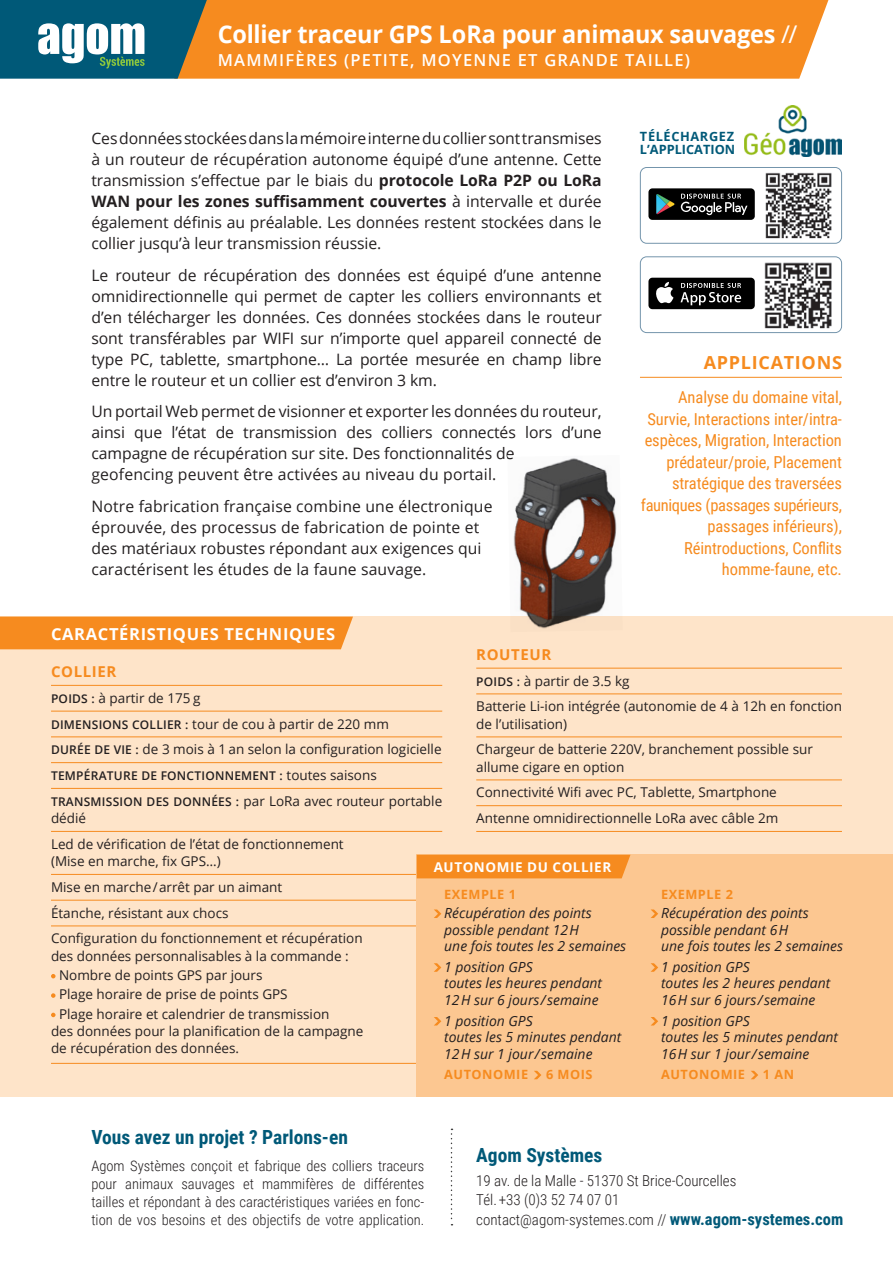
<style>
.page{position:relative;width:893px;height:1263px;background:#fff}
.page>*{position:absolute;margin:0;border:0;box-sizing:border-box;transform-origin:0 0}
.t1{font:700 24.45px "Open Sans";letter-spacing:-.01em;color:#fff;scale:.96 1}
.t2{font:700 19.5px "Roboto Condensed";color:#005978}
.t3{font:700 18px "Open Sans";letter-spacing:.04em;color:#f68b1f}
.t4{font:16.5px/21.5px "Roboto Condensed";letter-spacing:-.005em;color:#f68b1f;text-align:right}
.t5{font:600 16.5px "Open Sans";letter-spacing:.075em;color:#fff}
.t6{font:700 16.5px "Open Sans";letter-spacing:.04em;color:#fff}
.t7{font:15.75px/21px "Open Sans";letter-spacing:-.005em;color:#231f20}
.t8{font:300 15px/19.5px "Roboto Condensed";color:#231f20}
.t9{font:700 15px "Open Sans";letter-spacing:.04em;color:#f68b1f}
.t10{font:300 14.55px/18px "Roboto Condensed";color:#231f20;text-align:justify}
.t11{font:italic 13.95px/16.5px "Open Sans";color:#231f20}
.t12{font:13.5px/17.2px "Open Sans";color:#231f20}
.t13{font:700 13.5px "Open Sans";letter-spacing:.04em;color:#fff}
.t14{font:700 12.75px "Open Sans";letter-spacing:.04em;color:#f68b1f}
.t15{font:700 12.75px/13.5px "Open Sans";letter-spacing:.025em;color:#005978}
.t16{font:600 12px "Open Sans";letter-spacing:.02em;color:#231f20}
.s1{font-weight:400}
.s2{font-weight:700}
.s3{font-weight:600;font-size:12px}
.s4{font-weight:400;font-size:13.5px}
.s5{font-weight:700;font-size:16.5px;color:#005978}
</style>
<div class="page">
<div style="left:207px;top:0;width:621px;height:79px;background:#f68b1f"></div>
<svg style="left:0;top:0;width:207px;height:79px"></svg>
<div style="left:0;top:617px;width:893px;height:480px;background:#fee4c9"></div>
<hr style="left:51px;top:685px;width:391px;height:1px;background:#f68b1f">
<hr style="left:51px;top:711px;width:391px;height:1px;background:#f68b1f">
<hr style="left:51px;top:736px;width:391px;height:1px;background:#f68b1f">
<hr style="left:51px;top:762px;width:391px;height:1px;background:#f68b1f">
<hr style="left:51px;top:788px;width:391px;height:1px;background:#f68b1f">
<hr style="left:51px;top:831px;width:391px;height:1px;background:#f68b1f">
<hr style="left:51px;top:874px;width:391px;height:1px;background:#f68b1f">
<hr style="left:51px;top:900px;width:391px;height:1px;background:#f68b1f">
<hr style="left:51px;top:925px;width:391px;height:1px;background:#f68b1f">
<hr style="left:51px;top:1063px;width:391px;height:1px;background:#f68b1f">
<svg style="left:51px;top:974px;width:5px;height:4px"></svg>
<svg style="left:51px;top:993px;width:5px;height:5px"></svg>
<svg style="left:51px;top:1013px;width:5px;height:4px"></svg>
<hr style="left:476px;top:668px;width:366px;height:1px;background:#f68b1f">
<hr style="left:476px;top:693px;width:366px;height:1px;background:#f68b1f">
<hr style="left:476px;top:736px;width:366px;height:1px;background:#f68b1f">
<hr style="left:476px;top:779px;width:366px;height:1px;background:#f68b1f">
<hr style="left:476px;top:805px;width:366px;height:1px;background:#f68b1f">
<hr style="left:476px;top:831px;width:366px;height:1px;background:#f68b1f">
<hr style="left:640px;top:377px;width:202px;height:1px;background:#f68b1f">
<div style="left:0;top:617px;width:353px;height:32px;background:#f68b1f"></div>
<svg style="left:451px;top:1128px;width:1px;height:97px"></svg>
<div style="left:640px;top:167px;width:202px;height:77px;border:1px solid #7495ac;border-radius:6px"></div>
<div style="left:640px;top:256px;width:202px;height:77px;border:1px solid #7495ac;border-radius:6px"></div>
<img style="left:765px;top:172px;width:67px;height:67px">
<img style="left:764px;top:262px;width:68px;height:67px">
<div style="left:648px;top:278px;width:107px;height:31px;background:#000;border-radius:4px"></div>
<svg style="left:656px;top:282px;width:17px;height:21px"></svg>
<svg style="left:681px;top:283px;width:60px;height:22px"></svg>
<div style="left:648px;top:188px;width:107px;height:32px;background:#000;border-radius:4px"></div>
<svg style="left:656px;top:194px;width:19px;height:21px"></svg>
<svg style="left:681px;top:194px;width:66px;height:21px"></svg>
<img style="left:744px;top:106px;width:98px;height:51px">
<div style="left:417px;top:855px;width:476px;height:242px;background:#fcc791"></div>
<div style="left:417px;top:855px;width:213px;height:23px;background:#f68b1f"></div>
<svg style="left:434px;top:909px;width:7px;height:9px"></svg>
<svg style="left:434px;top:963px;width:7px;height:9px"></svg>
<svg style="left:434px;top:1017px;width:7px;height:8px"></svg>
<svg style="left:534px;top:1071px;width:7px;height:8px"></svg>
<svg style="left:651px;top:909px;width:7px;height:9px"></svg>
<svg style="left:651px;top:963px;width:7px;height:9px"></svg>
<svg style="left:651px;top:1017px;width:7px;height:8px"></svg>
<svg style="left:751px;top:1071px;width:7px;height:8px"></svg>
<img style="left:507px;top:458px;width:116px;height:171px">
<p class="t1" style="left:218px;top:17px;width:605px">Collier traceur GPS LoRa pour animaux sauvages <span class="s1">//</span></p>
<p class="t5" style="left:218px;top:48px;width:474px">MAMMIFÈRES (PETITE, MOYENNE ET GRANDE TAILLE)</p>
<p class="t7" style="left:91px;top:127px;width:512px;text-align:justify">Ces données stockées dans la mémoire interne du collier sont transmises à un routeur de récupération autonome équipé d’une antenne. Cette transmission s’effectue par le biais du <span class="s2">protocole LoRa P2P ou LoRa WAN pour les zones suffisamment couvertes</span> à intervalle et durée également définis au préalable. Les données restent stockées dans le collier jusqu’à leur transmission réussie.</p>
<p class="t7" style="left:91px;top:264px;width:512px;text-align:justify">Le routeur de récupération des données est équipé d’une antenne omnidirectionnelle qui permet de capter les colliers environnants et d’en télécharger les données. Ces données stockées dans le routeur sont transférables par WIFI sur n’importe quel appareil connecté de type PC, tablette, smartphone… La portée mesurée en champ libre entre le routeur et un collier est d’environ 3 km.</p>
<p class="t7" style="left:91px;top:401px;width:512px">Un portail Web permet de visionner et exporter les données du routeur, ainsi que l’état de transmission des colliers connectés lors d’une</p>
<p class="t7" style="left:91px;top:443px;width:425px">campagne de récupération sur site. Des fonctionnalités de geofencing peuvent être activées au niveau du portail.</p>
<p class="t7" style="left:91px;top:495px;width:403px">Notre fabrication française combine une électronique éprouvée, des processus de fabrication de pointe et des matériaux robustes répondant aux exigences qui caractérisent les études de la faune sauvage.</p>
<p class="t6" style="left:51px;top:622px;width:286px">CARACTÉRISTIQUES TECHNIQUES</p>
<p class="t15" style="left:640px;top:129px;width:97px">TÉLÉCHARGEZ<br>L’APPLICATION</p>
<p class="t3" style="left:704px;top:350px;width:140px">APPLICATIONS</p>
<p class="t4" style="left:641px;top:386px;width:203px">Analyse du domaine vital,<br>Survie, Interactions inter/intra&shy;espèces, Migration, Interaction prédateur/proie, Placement stratégique des traversées fauniques (passages supérieurs, passages inférieurs),<br>Réintroductions, Conflits homme-faune, etc.</p>
<p class="t9" style="left:476px;top:644px;width:77px">ROUTEUR</p>
<p class="t12" style="left:476px;top:672px;width:155px"><span class="s3">POIDS :</span> à partir de 3.5 kg</p>
<p class="t12" style="left:476px;top:697px;width:367px">Batterie Li-ion intégrée (autonomie de 4 à 12h en fonction de l’utilisation)</p>
<p class="t12" style="left:476px;top:740px;width:338px">Chargeur de batterie 220V, branchement possible sur allume cigare en option</p>
<p class="t12" style="left:476px;top:783px;width:302px">Connectivité Wifi avec PC, Tablette, Smartphone</p>
<p class="t12" style="left:476px;top:809px;width:304px">Antenne omnidirectionnelle LoRa avec câble 2m</p>
<p class="t9" style="left:51px;top:661px;width:67px">COLLIER</p>
<p class="t12" style="left:51px;top:689px;width:151px"><span class="s3">POIDS :</span> à partir de 175 g</p>
<p class="t12" style="left:51px;top:715px;width:339px"><span class="s3">DIMENSIONS COLLIER :</span> tour de cou à partir de 220 mm</p>
<p class="t12" style="left:51px;top:740px;width:392px"><span class="s3">DURÉE DE VIE :</span> de 3 mois à 1 an selon la configuration logicielle</p>
<p class="t16" style="left:51px;top:767px;width:327px">TEMPÉRATURE DE FONCTIONNEMENT : <span class="s4">toutes saisons</span></p>
<p class="t12" style="left:51px;top:792px;width:393px"><span class="s3">TRANSMISSION DES DONNÉES :</span> par LoRa avec routeur portable dédié</p>
<p class="t12" style="left:51px;top:835px;width:294px">Led de vérification de l’état de fonctionnement (Mise en marche, fix GPS…)</p>
<p class="t12" style="left:51px;top:878px;width:233px">Mise en marche / arrêt par un aimant</p>
<p class="t12" style="left:51px;top:904px;width:179px">Étanche, résistant aux chocs</p>
<p class="t12" style="left:51px;top:929px;width:313px">Configuration du fonctionnement et récupération des données personnalisables à la commande :</p>
<p class="t12" style="left:59px;top:966px;width:205px">Nombre de points GPS par jours</p>
<p class="t12" style="left:59px;top:985px;width:230px">Plage horaire de prise de points GPS</p>
<p class="t12" style="left:51px;top:1005px;width:314px;text-indent:8px">Plage horaire et calendrier de transmission<br>des données pour la planification de la campagne de récupération des données.</p>
<p class="t13" style="left:434px;top:857px;width:179px">AUTONOMIE DU COLLIER</p>
<p class="t14" style="left:444px;top:885px;width:73px">EXEMPLE 1</p>
<p class="t11" style="left:444px;top:904px;width:183px">Récupération des points possible pendant 12 H<br>une fois toutes les 2 semaines</p>
<p class="t11" style="left:444px;top:958px;width:159px">1 position GPS<br>toutes les heures pendant<br>12 H sur 6 jours / semaine</p>
<p class="t11" style="left:444px;top:1012px;width:179px">1 position GPS<br>toutes les 5 minutes pendant<br>12 H sur 1 jour / semaine</p>
<p class="t14" style="left:444px;top:1066px;width:85px">AUTONOMIE</p>
<p class="t14" style="left:546px;top:1066px;width:48px">6 MOIS</p>
<p class="t14" style="left:661px;top:885px;width:73px">EXEMPLE 2</p>
<p class="t11" style="left:661px;top:904px;width:183px">Récupération des points possible pendant 6 H<br>une fois toutes les 2 semaines</p>
<p class="t11" style="left:661px;top:958px;width:171px">1 position GPS<br>toutes les 2 heures pendant<br>16 H sur 6 jours / semaine</p>
<p class="t11" style="left:661px;top:1012px;width:179px">1 position GPS<br>toutes les 5 minutes pendant<br>16 H sur 1 jour / semaine</p>
<p class="t14" style="left:661px;top:1066px;width:85px">AUTONOMIE</p>
<p class="t14" style="left:763px;top:1066px;width:33px">1 AN</p>
<p class="t2" style="left:91px;top:1123px;width:258px">Vous avez un projet ? Parlons-en</p>
<p class="t10" style="left:91px;top:1156px;width:334px">Agom Systèmes conçoit et fabrique des colliers traceurs pour animaux sauvages et mammifères de différentes tailles et répondant à des caractéristiques variées en fonc&shy;tion de vos besoins et des objectifs de votre application.</p>
<p class="t2" style="left:476px;top:1141px;width:128px">Agom Systèmes</p>
<p class="t8" style="left:476px;top:1170px;width:262px">19 av. de la Malle - 51370 St Brice-Courcelles<br>Tél. +33 (0)3 52 74 07 01</p>
<p class="t8" style="left:476px;top:1209px;width:368px">contact@agom-systemes.com // <span class="s5">www.agom-systemes.com</span></p>
</div>
